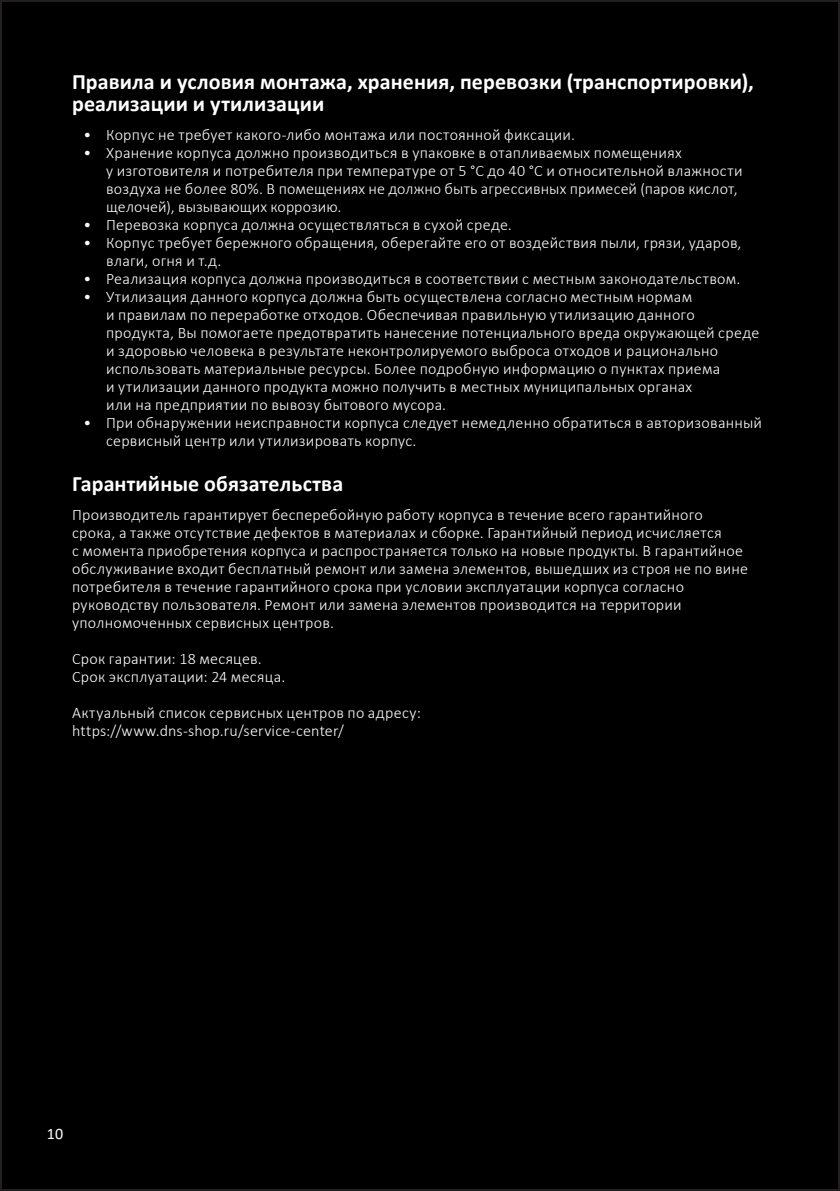
<style>
.page{position:relative;width:840px;height:1191px;background:#fff}
.page>*{position:absolute;margin:0;border:0;box-sizing:border-box;transform-origin:0 0}
.Заголовок_11{font:700 22px/22px "Calibri";letter-spacing:.005em;color:#fff}
.t1{font:300 16px/18px "Calibri";letter-spacing:.015em;color:#fff}
.t2{font:16px "Calibri";color:#fff}
</style>
<div class="page">
<div style="left:1px;top:1px;width:837px;height:1189px;background:#000"></div>
<p class="Заголовок_11" style="left:72px;top:70px;width:682px">Правила и условия монтажа, хранения, перевозки (транспортировки), реализации и утилизации</p>
<p class="t1" style="left:83px;top:125px;width:493px">• Корпус не требует какого-либо монтажа или постоянной фиксации.</p>
<p class="t1" style="left:106px;top:143px;width:637px;text-indent:-23px">• Хранение корпуса должно производиться в упаковке в отапливаемых помещениях<br>у изготовителя и потребителя при температуре от 5 °С до 40 °С и относительной влажности воздуха не более 80%. В помещениях не должно быть агрессивных примесей (паров кислот, щелочей), вызывающих коррозию.</p>
<p class="t1" style="left:83px;top:215px;width:429px">• Перевозка корпуса должна осуществляться в сухой среде.</p>
<p class="t1" style="left:106px;top:233px;width:636px;text-indent:-23px">• Корпус требует бережного обращения, оберегайте его от воздействия пыли, грязи, ударов, влаги, огня и т.д.</p>
<p class="t1" style="left:83px;top:269px;width:658px">• Реализация корпуса должна производиться в соответствии с местным законодательством.</p>
<p class="t1" style="left:106px;top:287px;width:654px;text-indent:-23px">• Утилизация данного корпуса должна быть осуществлена согласно местным нормам<br>и правилам по переработке отходов. Обеспечивая правильную утилизацию данного продукта, Вы помогаете предотвратить нанесение потенциального вреда окружающей среде и здоровью человека в результате неконтролируемого выброса отходов и рационально использовать материальные ресурсы. Более подробную информацию о пунктах приема<br>и утилизации данного продукта можно получить в местных муниципальных органах<br>или на предприятии по вывозу бытового мусора.</p>
<p class="t1" style="left:106px;top:413px;width:657px;text-indent:-23px">• При обнаружении неисправности корпуса следует немедленно обратиться в авторизованный сервисный центр или утилизировать корпус.</p>
<p class="Заголовок_11" style="left:72px;top:472px;width:272px">Гарантийные обязательства</p>
<p class="t1" style="left:72px;top:505px;width:677px">Производитель гарантирует бесперебойную работу корпуса в течение всего гарантийного срока, а также отсутствие дефектов в материалах и сборке. Гарантийный период исчисляется<br>с момента приобретения корпуса и распространяется только на новые продукты. В гарантийное обслуживание входит бесплатный ремонт или замена элементов, вышедших из строя не по вине потребителя в течение гарантийного срока при условии эксплуатации корпуса согласно руководству пользователя. Ремонт или замена элементов производится на территории уполномоченных сервисных центров.</p>
<p class="t1" style="left:72px;top:649px;width:191px">Срок гарантии: 18 месяцев.</p>
<p class="t1" style="left:72px;top:667px;width:214px">Срок эксплуатации: 24 месяца.</p>
<p class="t1" style="left:72px;top:703px;width:350px">Актуальный список сервисных центров по адресу:</p>
<p class="t1" style="left:72px;top:721px;width:273px">https://www.dns-shop.ru/service-center/</p>
<p class="t2" style="left:47px;top:1122px;width:18px">10</p>
</div>
